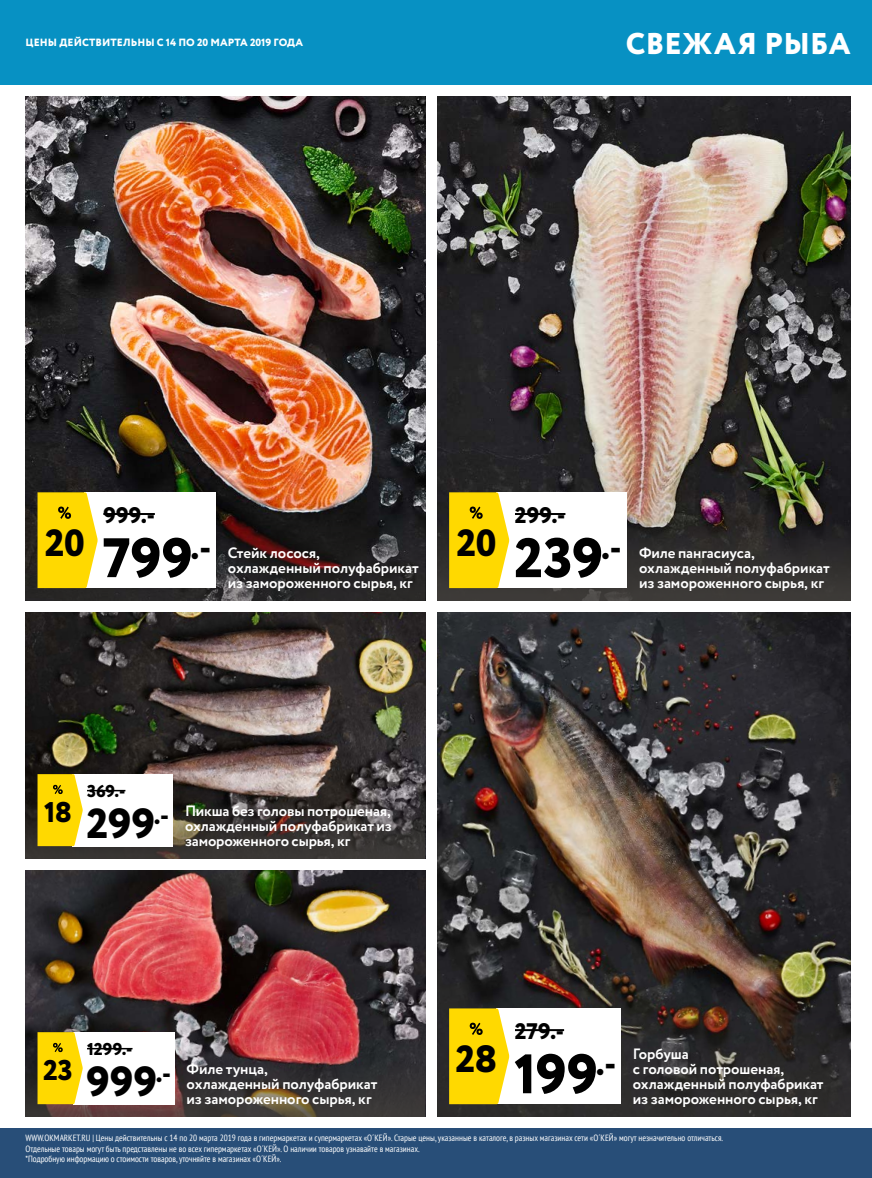
<style>
.page{position:relative;width:872px;height:1178px;background:#fff}
.page>*{position:absolute;margin:0;border:0;box-sizing:border-box;transform-origin:0 0}
.t1{font:800 55.5px "Circe";color:#000}
.t2{font:800 42px "Circe";letter-spacing:.005em;color:#000}
.t3{font:800 37.95px "Circe";color:#000}
.t4{font:800 30px "Circe";letter-spacing:.01em;color:#fff}
.t5{font:800 28.5px "Circe";color:#000}
.t6{font:800 22.5px "Circe";letter-spacing:.005em;color:#000}
.t7{font:800 17.1px "Circe";color:#000}
.t8{font:700 15px/15px "Circe";letter-spacing:-.005em;color:#fff}
.t9{font:800 10.5px "Circe";letter-spacing:.01em;color:#fff}
.t10{font:condensed 9px/10.5px "PT Sans";color:#fff}
</style>
<div class="page">
<img style="left:26px;top:612px;width:399px;height:180px">
<img style="left:26px;top:870px;width:399px;height:180px">
<img style="left:437px;top:612px;width:413px;height:336px">
<img style="left:26px;top:96px;width:399px;height:396px">
<img style="left:437px;top:948px;width:413px;height:168px">
<svg style="left:26px;top:492px;width:399px;height:108px;background:#332825"></svg>
<img style="left:437px;top:96px;width:413px;height:408px">
<svg style="left:437px;top:504px;width:413px;height:96px;background:#393533"></svg>
<svg style="left:26px;top:792px;width:399px;height:66px;background:#3e3935"></svg>
<svg style="left:26px;top:1050px;width:399px;height:66px;background:#4a3a39"></svg>
<div style="left:0;top:1128px;width:872px;height:50px;background:#284e78"></div>
<div style="left:73px;top:774px;width:100px;height:72px;background:#fff"></div>
<hr style="left:87px;top:790px;width:38px;height:1px;background:#000">
<svg style="left:38px;top:774px;width:45px;height:72px;background:#fbd919"></svg>
<div style="left:73px;top:1032px;width:102px;height:72px;background:#fff"></div>
<hr style="left:87px;top:1048px;width:45px;height:1px;background:#000">
<svg style="left:38px;top:1032px;width:45px;height:72px;background:#fbd919"></svg>
<div style="left:496px;top:1008px;width:125px;height:96px;background:#fff"></div>
<hr style="left:515px;top:1029px;width:49px;height:2px;background:#000">
<svg style="left:449px;top:1008px;width:60px;height:96px;background:#fad816"></svg>
<div style="left:85px;top:492px;width:131px;height:96px;background:#fff"></div>
<hr style="left:103px;top:513px;width:52px;height:2px;background:#000">
<svg style="left:38px;top:492px;width:60px;height:96px;background:#fad919"></svg>
<div style="left:496px;top:492px;width:131px;height:96px;background:#fff"></div>
<hr style="left:515px;top:513px;width:50px;height:2px;background:#000">
<svg style="left:449px;top:492px;width:60px;height:96px;background:#fad816"></svg>
<div style="left:0;top:0;width:872px;height:84px;background:#0791c3"></div>
<p class="t9" style="left:26px;top:35px;width:279px">ЦЕНЫ ДЕЙСТВИТЕЛЬНЫ С 14 ПО 20 МАРТА 2019 ГОДА</p>
<h3 class="t4" style="left:626px;top:23px;width:226px">СВЕЖАЯ РЫБА</h3>
<h3 class="t3" style="left:45px;top:517px;width:41px">20</h3>
<h3 class="t6" style="left:103px;top:500px;width:53px">999.-</h3>
<h1 class="t1" style="left:103px;top:520px;width:110px">799<sup>.-</sup></h1>
<h3 class="t6" style="left:515px;top:500px;width:52px">299.-</h3>
<h3 class="t3" style="left:456px;top:517px;width:41px">20</h3>
<h3 class="t8" style="left:228px;top:546px;width:192px">Стейк лосося,<br>охлажденный полуфабрикат из замороженного сырья, кг</h3>
<h1 class="t1" style="left:514px;top:520px;width:109px">239<sup>.-</sup></h1>
<h3 class="t8" style="left:639px;top:546px;width:192px">Филе пангасиуса, охлажденный полуфабрикат из замороженного сырья, кг</h3>
<h3 class="t7" style="left:87px;top:780px;width:40px">369.-</h3>
<h3 class="t5" style="left:44px;top:793px;width:29px">18</h3>
<h3 class="t8" style="left:185px;top:804px;width:208px;text-align:justify">Пикша без головы потрошеная, охлажденный полуфабрикат из замороженного сырья, кг</h3>
<h2 class="t2" style="left:86px;top:795px;width:84px">299<sup>.-</sup></h2>
<h3 class="t6" style="left:515px;top:1016px;width:51px">279.-</h3>
<h3 class="t7" style="left:87px;top:1038px;width:47px">1299.-</h3>
<h3 class="t3" style="left:455px;top:1033px;width:43px">28</h3>
<h3 class="t8" style="left:633px;top:1047px;width:192px">Горбуша<br>с головой потрошеная, охлажденный полуфабрикат из замороженного сырья, кг</h3>
<h3 class="t5" style="left:43px;top:1051px;width:31px">23</h3>
<h3 class="t8" style="left:187px;top:1062px;width:192px">Филе тунца,<br>охлажденный полуфабрикат из замороженного сырья, кг</h3>
<h1 class="t1" style="left:514px;top:1036px;width:104px">199<sup>.-</sup></h1>
<h2 class="t2" style="left:86px;top:1053px;width:86px">999<sup>.-</sup></h2>
<p class="t10" style="left:26px;top:1132px;width:699px">WWW.OKMARKET.RU | Цены действительны с 14 по 20 марта 2019 года в гипермаркетах и супермаркетах «О´КЕЙ». Старые цены, указанные в каталоге, в разных магазинах сети «О´КЕЙ» могут незначительно отличаться.<br>Отдельные товары могут быть представлены не во всех гипермаркетах «О´КЕЙ». О наличии товаров узнавайте в магазинах.<br>*Подробную информацию о стоимости товаров, уточняйте в магазинах «О´КЕЙ».</p>
</div>
